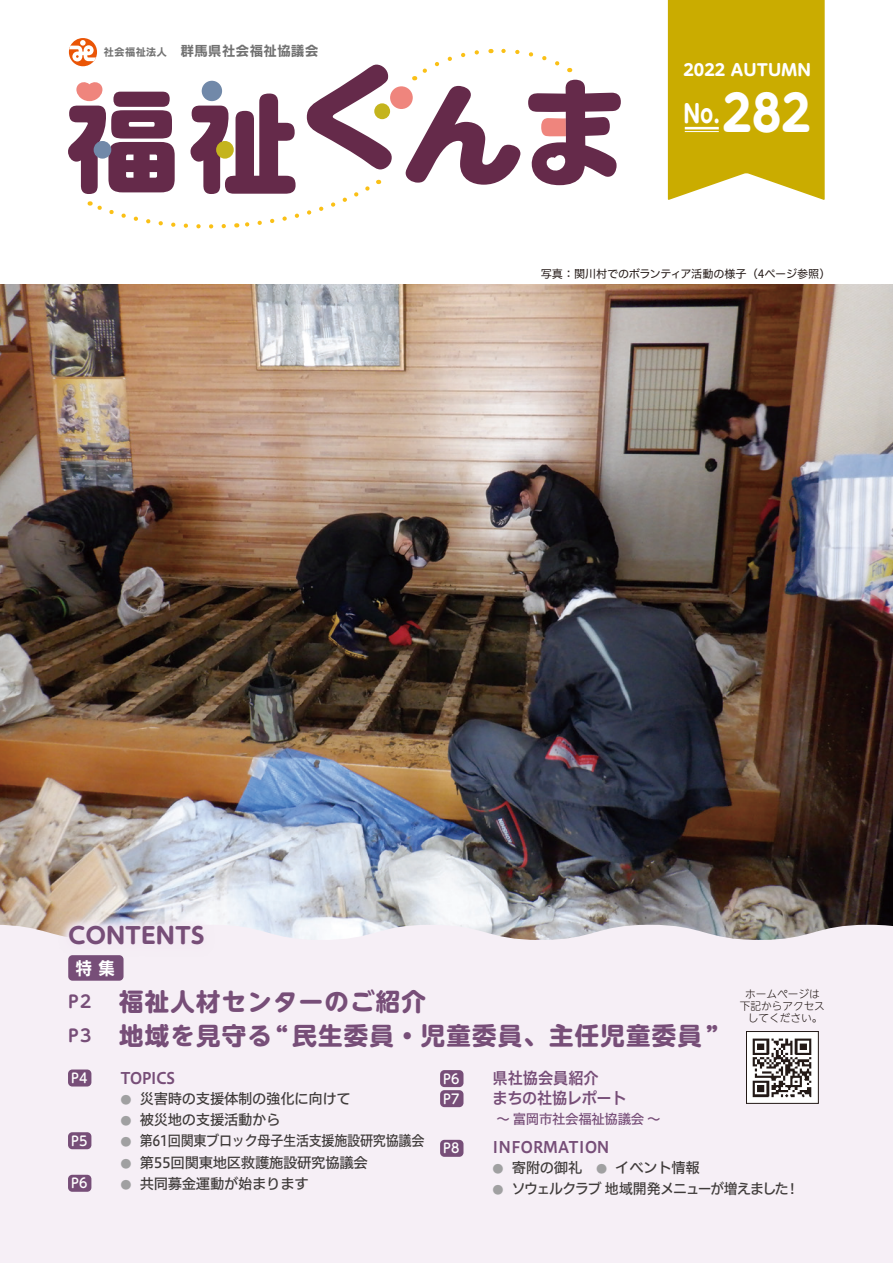
<style>
.page{position:relative;width:893px;height:1263px;background:#fff}
.page>*{position:absolute;margin:0;border:0;box-sizing:border-box;transform-origin:0 0}
.t1{font:700 48.9px "UD Shin M Go Pr 6";color:#fff;scale:.9 1}
.t2{font:700 24.45px/34px "UD Shin M Go Pr 6";letter-spacing:.05em;color:#774e78}
.t3{font:700 24.45px "UD Shin M Go Pr 6";color:#fff;scale:.8 1}
.t4{font:700 22.35px "UD Shin M Go Pr 6";color:#774e78}
.t5{font:18px "Rodin Pro B";color:#fff;scale:.95 1}
.t6{font:700 16.95px/34px "UD Shin M Go Pr 6 De";color:#774e78}
.t7{font:15.9px "Hiragino UD Sans F Std N W6";color:#774e78;scale:.95 1}
.t8{font:15.9px "Hiragino UD Sans F Std N W6";letter-spacing:-.02em;color:#774e78;scale:.95 1}
.t9{font:700 15.9px "UD Shin M Go Pr 6";letter-spacing:.01em;color:#fff}
.t10{font:14.4px "Hiragino UD Sans F Std N W5";letter-spacing:-.02em;color:#3f3b3a}
.t11{font:14.4px "Hiragino UD Sans F Std N W5";letter-spacing:-.02em;color:#3f3b3a;scale:.91 1}
.t12{font:14.4px "Hiragino UD Sans F Std N W5";letter-spacing:-.075em;color:#3f3b3a}
.t13{font:13.8px "Rodin Pro B";color:#727272}
.t14{font:500 13.35px "UD Shin M Go Pr 6";color:#fff;scale:.95 1}
.t15{font:13.35px "Hiragino UD Sans F Std N W5";letter-spacing:-.02em;color:#774e78}
.t16{font:11.1px "Hiragino UD Sans F Std N W4";letter-spacing:-.025em;color:#231916}
.t17{font:11.1px "Hiragino UD Sans F Std N W5";color:#a0a0a1}
.t18{font:300 10.65px/11.7px "UD Shin M Go Pr 6";color:#231916;text-align:center}
.t19{font:10.65px "Rodin Pro B";color:#727272}
.s1{font-size:11.1px;color:#a0a0a1}
</style>
<div class="page">
<svg style="left:668px;top:0;width:157px;height:200px;background:#cdb112"></svg>
<img style="left:0;top:285px;width:893px;height:640px">
<div style="left:0;top:925px;width:893px;height:338px;background:#f6eff6"></div>
<hr style="left:685px;top:127px;width:34px;height:2px;background:#fff">
<hr style="left:685px;top:131px;width:34px;height:1px;background:#fff">
<div style="left:68px;top:1069px;width:23px;height:17px;background:#774e78;border-radius:4px"></div>
<div style="left:68px;top:1132px;width:23px;height:17px;background:#774e78;border-radius:4px"></div>
<div style="left:68px;top:1175px;width:23px;height:17px;background:#774e78;border-radius:4px"></div>
<div style="left:440px;top:1070px;width:23px;height:17px;background:#774e78;border-radius:4px"></div>
<div style="left:440px;top:1090px;width:23px;height:17px;background:#774e78;border-radius:4px"></div>
<div style="left:440px;top:1140px;width:23px;height:17px;background:#774e78;border-radius:4px"></div>
<svg style="left:57px;top:914px;width:158px;height:43px;background:#ebe4ea"></svg>
<div style="left:68px;top:955px;width:56px;height:26px;background:#774e78;border-radius:4px"></div>
<img style="left:748px;top:1033px;width:69px;height:68px">
<div style="left:746px;top:1031px;width:73px;height:72px;border:1px solid #231916"></div>
<svg style="left:406px;top:86px;width:114px;height:99px"></svg>
<div style="left:390px;top:86px;width:23px;height:23px;background:#ef857d;border-radius:50%"></div>
<svg style="left:490px;top:48px;width:70px;height:18px"></svg>
<svg style="left:414px;top:50px;width:65px;height:30px"></svg>
<svg style="left:68px;top:38px;width:324px;height:191px"></svg>
<div style="left:94px;top:141px;width:17px;height:18px;background:#7189a9;border-radius:50%"></div>
<svg style="left:528px;top:80px;width:93px;height:105px"></svg>
<p class="t19" style="left:103px;top:45px;width:65px">社会福祉法人</p>
<p class="t13" style="left:180px;top:42px;width:140px">群馬県社会福祉協議会</p>
<p class="t9" style="left:683px;top:56px;width:129px">2022 AUTUMN</p>
<h1 class="t1" style="left:714px;top:71px;width:109px"><sup>.</sup>282</h1>
<h2 class="t3" style="left:683px;top:92px;width:39px">No</h2>
<p class="t16" style="left:541px;top:265px;width:291px">写真：関川村でのボランティア活動の様子（4ページ参照(</p>
<h3 class="t4" style="left:68px;top:916px;width:138px">CONTENTS</h3>
<p class="t5" style="left:75px;top:956px;width:44px">特集</p>
<p class="t6" style="left:68px;top:983px;width:25px">P2<br>P3</p>
<h2 class="t2" style="left:119px;top:983px;width:601px">福祉人材センターのご紹介<br>地域を見守る“民生委員・児童委員、主任児童委員“</h2>
<p class="t18" style="left:740px;top:988px;width:87px">ホームページは下記からアクセスしてください。</p>
<p class="t14" style="left:71px;top:1067px;width:18px">4P</p>
<p class="t8" style="left:121px;top:1065px;width:59px">TOPICS</p>
<p class="t14" style="left:443px;top:1067px;width:18px">6P</p>
<p class="t7" style="left:493px;top:1065px;width:113px">県社協会員紹介</p>
<p class="t17" style="left:121px;top:1091px;width:13px">●</p>
<p class="t10" style="left:140px;top:1087px;width:213px">災害時の支援体制の強化に向けて</p>
<p class="t14" style="left:443px;top:1087px;width:18px">7P</p>
<p class="t8" style="left:493px;top:1085px;width:142px">まちの社協レポート</p>
<p class="t14" style="left:71px;top:1129px;width:18px">5P</p>
<p class="t14" style="left:71px;top:1172px;width:18px">6P</p>
<p class="t17" style="left:121px;top:1112px;width:13px">●</p>
<p class="t10" style="left:140px;top:1108px;width:142px">被災地の支援活動から</p>
<p class="t17" style="left:121px;top:1133px;width:13px">●</p>
<p class="t17" style="left:121px;top:1155px;width:13px">●</p>
<p class="t11" style="left:140px;top:1130px;width:314px">第61回関東ブロック母子生活支援施設研究協議会</p>
<p class="t10" style="left:140px;top:1151px;width:230px">第55回関東地区救護施設研究協議会</p>
<p class="t14" style="left:443px;top:1137px;width:19px">P8</p>
<p class="t17" style="left:121px;top:1176px;width:13px">●</p>
<p class="t10" style="left:140px;top:1172px;width:171px">共同募金運動が始まります</p>
<p class="t15" style="left:496px;top:1109px;width:166px">〜富岡市社会福祉協議会〜</p>
<p class="t7" style="left:493px;top:1134px;width:125px">INFORMATION</p>
<p class="t17" style="left:493px;top:1160px;width:13px">●</p>
<p class="t17" style="left:493px;top:1181px;width:13px">●</p>
<p class="t10" style="left:512px;top:1156px;width:97px">寄附の御礼　<span class="s1">●</span></p>
<p class="t10" style="left:615px;top:1156px;width:86px">イベント情報</p>
<p class="t12" style="left:512px;top:1178px;width:278px">ソウェルクラブ地域開発メニューが増えました</p>
<p class="t10" style="left:786px;top:1178px;width:15px">!</p>
</div>
